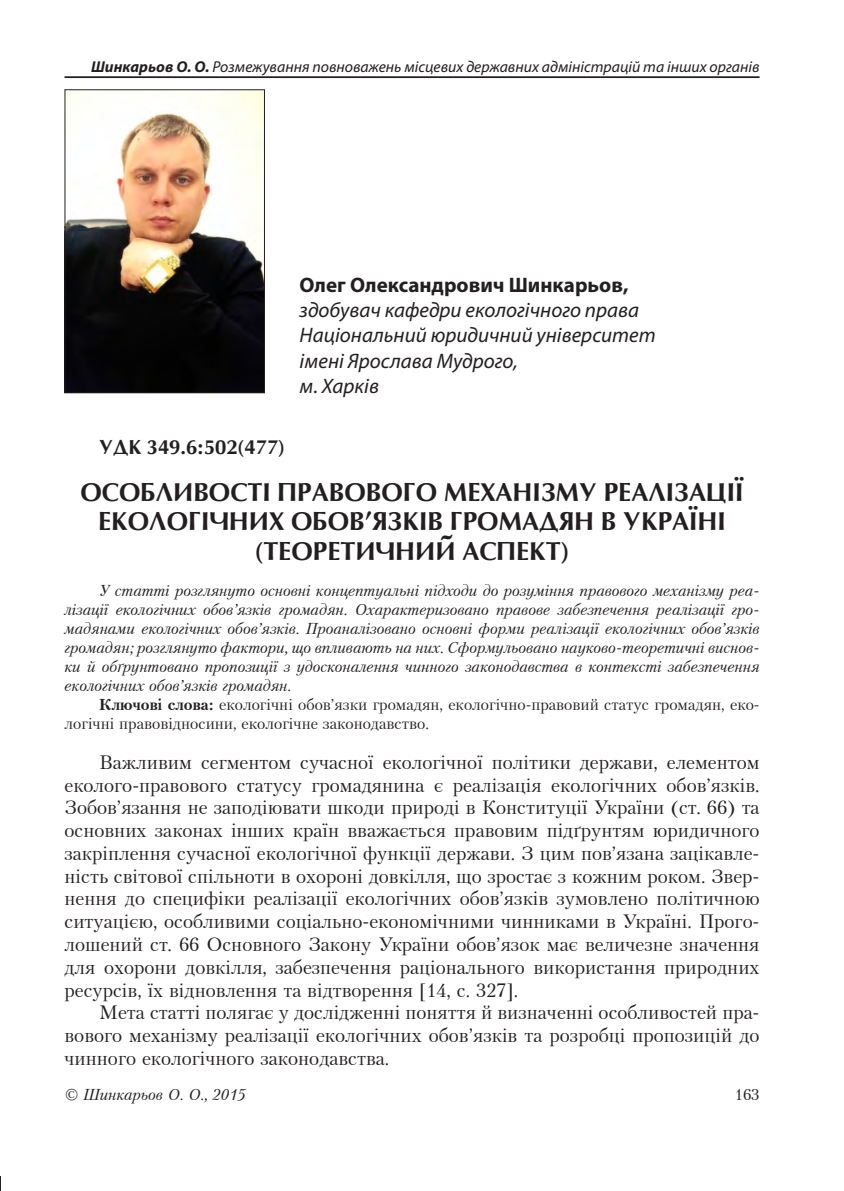
<style>
.page{position:relative;width:844px;height:1191px;background:#fff}
.page>*{position:absolute;margin:0;border:0;box-sizing:border-box;transform-origin:0 0}
.Заголовок{font:700 24.5px/29.4px "Opium";color:#231f20;text-align:center}
.Под_именем{font:italic 21px "Myriad Pro";color:#231f20}
.Имя{font:700 21px "Myriad Pro";color:#231f20}
.Текст{font:19.25px/22.8px "Petersburg CTT";color:#231f20;text-align:justify}
.УДК{font:700 19.25px "Opium";color:#231f20}
.Анотация{font:italic 15.75px/18.9px "Petersburg CTT";color:#231f20;text-align:justify}
.Анотация-2{font:15.75px/18.9px "Petersburg CTT";color:#231f20}
.t1{font:italic 15.75px "Myriad Pro";color:#231f20}
.s1{font-weight:700}
</style>
<div class="page">
<hr style="left:64px;top:76px;width:695px;height:2px;background:#231f20">
<svg style="left:0;top:1176px;width:1px;height:15px"></svg>
<img style="left:66px;top:91px;width:197px;height:300px">
<div style="left:64px;top:89px;width:201px;height:304px;border:1px solid #231f20"></div>
<p class="t1" style="left:91px;top:57px;width:669px"><span class="s1">Шинкарьов О. О.</span> Розмежування повноважень місцевих державних адміністрацій та інших органів</p>
<p class="Имя" style="left:299px;top:271px;width:330px">Олег Олександрович Шинкарьов,</p>
<p class="Под_именем" style="left:299px;top:297px;width:341px">здобувач кафедри екологічного права</p>
<p class="Под_именем" style="left:299px;top:322px;width:357px">Національний юридичний університет</p>
<p class="Под_именем" style="left:299px;top:348px;width:220px">імені Ярослава Мудрого,</p>
<p class="Под_именем" style="left:299px;top:373px;width:81px">м. Харків</p>
<p class="УДК" style="left:99px;top:434px;width:187px">УДК 349.6:502(477)</p>
<p class="Заголовок" style="left:80px;top:477px;width:664px">ОСОБЛИВОСТІ ПРАВОВОГО МЕХАНІЗМУ РЕАЛІЗАЦІЇ<br>ЕКОЛОГІЧНИХ ОБОВ’ЯЗКІВ ГРОМАДЯН В УКРАЇНІ (ТЕОРЕТИЧНИЙ АСПЕКТ)</p>
<p class="Анотация" style="left:64px;top:581px;width:696px;text-indent:35px">У статті розглянуто основні концептуальні підходи до розуміння правового механізму реа&shy;лізації екологічних обов’язків громадян. Охарактеризовано правове забезпечення реалізації гро&shy;мадянами екологічних обов’язків. Проаналізовано основні форми реалізації екологічних обов’язків громадян; розглянуто фактори, що впливають на них. Сформульовано науково-теоретичні виснов&shy;ки й обґрунтовано пропозиції з удосконалення чинного законодавства в контексті забезпечення екологічних обов’язків громадян.</p>
<p class="Анотация-2" style="left:64px;top:694px;width:696px;text-indent:35px"><span class="s1">Ключові слова:</span> екологічні обов’язки громадян, екологічно-правовий статус громадян, еко&shy;логічні правовідносини, екологічне законодавство.</p>
<p class="Текст" style="left:64px;top:750px;width:696px;text-indent:35px">Важливим сегментом сучасної екологічної політики держави, елементом еколого-правового статусу громадянина є реалізація екологічних обов’язків.<br>Зобов’язання не заподіювати шкоди природі в Конституції України (ст. 66) та основних законах інших країн вважається правовим підґрунтям юридичного закріплення сучасної екологічної функції держави. З цим пов’язана зацікавле&shy;ність світової спільноти в охороні довкілля, що зростає з кожним роком. Звер&shy;нення до специфіки реалізації екологічних обов’язків зумовлено політичною ситуацією, особливими соціально-економічними чинниками в Україні. Прого&shy;лошений ст. 66 Основного Закону України обов’язок має величезне значення для охорони довкілля, забезпечення раціонального використання природних ресурсів, їх відновлення та відтворення [14, с. 327].</p>
<p class="Текст" style="left:64px;top:1001px;width:696px;text-indent:35px">Мета статті полягає у дослідженні поняття й визначенні особливостей пра&shy;вового механізму реалізації екологічних обов’язків та розробці пропозицій до чинного екологічного законодавства.</p>
<p class="Анотация" style="left:64px;top:1085px;width:183px">© Шинкарьов О. О., 2015</p>
<p class="Анотация-2" style="left:734px;top:1085px;width:26px">163</p>
</div>
